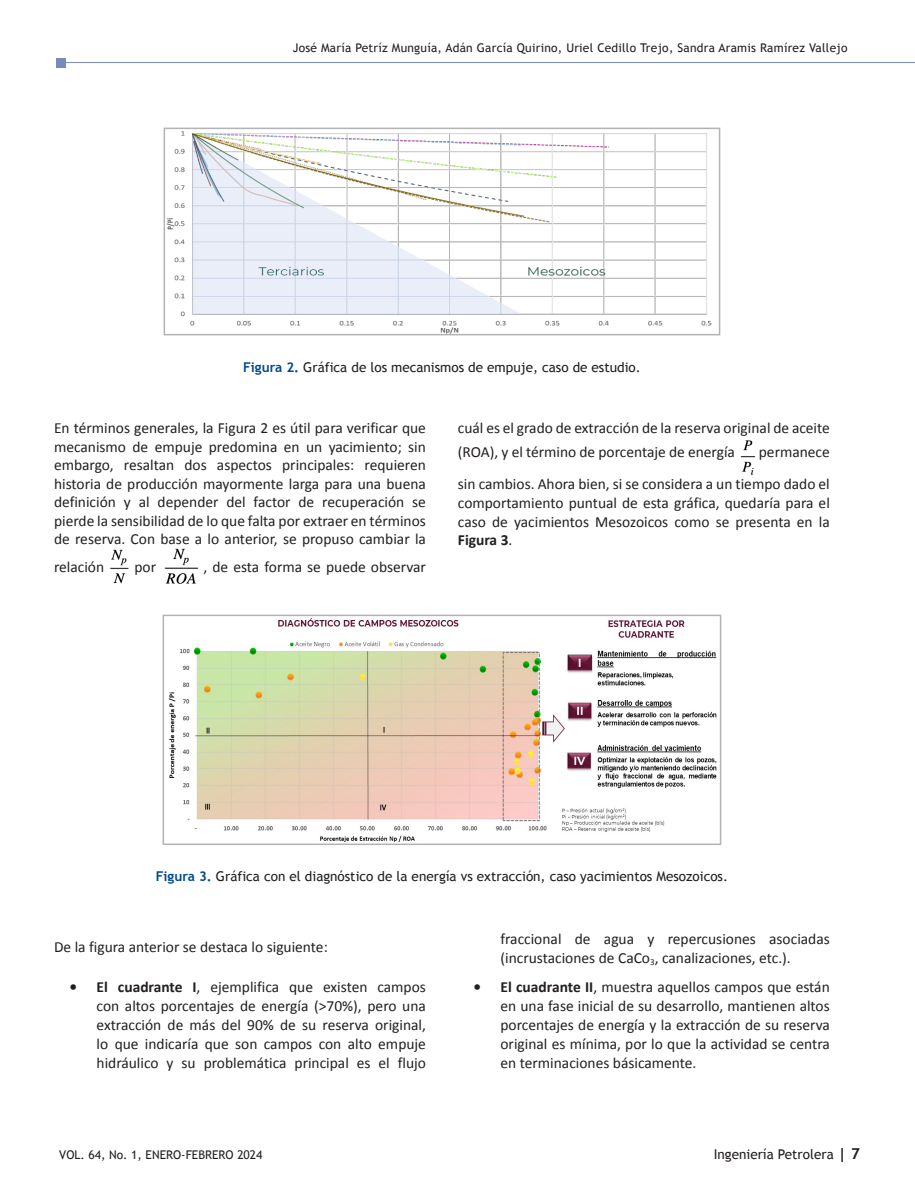
<style>
.page{position:relative;width:915px;height:1191px;background:#fff}
.page>*{position:absolute;margin:0;border:0;box-sizing:border-box;transform-origin:0 0}
.cpoTxt{font:15.45px/18.9px "Calibri";color:#231f20;text-align:justify}
.pieDeImagen{font:13.5px "Trebuchet MS";color:#231f20}
.t1{font:12px "Trebuchet MS";letter-spacing:.02em;color:#231f20}
.t2{font:12px "Trebuchet MS";color:#231f20}
.s1{font-weight:700;color:#014990}
.s2{font-weight:700}
.s3{font-weight:700;font-size:15px}
</style>
<div class="page">
<hr style="left:61px;top:62px;width:853px;height:1px;background:#788bbc">
<div style="left:56px;top:58px;width:10px;height:9px;background:#788bbc"></div>
<img style="left:166px;top:131px;width:546px;height:201px">
<div style="left:163px;top:128px;width:557px;height:207px;border:2px solid #b2b3b7"></div>
<img style="left:110px;top:549px;width:18px;height:35px">
<img style="left:164px;top:548px;width:33px;height:36px">
<img style="left:740px;top:440px;width:15px;height:35px">
<img style="left:168px;top:618px;width:549px;height:224px">
<div style="left:162px;top:614px;width:559px;height:231px;border:2px solid #b2b3b7"></div>
<p class="t1" style="left:292px;top:41px;width:556px">José María Petríz Munguía, Adán García Quirino, Uriel Cedillo Trejo, Sandra Aramis Ramírez Vallejo</p>
<p class="pieDeImagen" style="left:243px;top:359px;width:399px"><span class="s1">Figura 2.</span> Gráfica de los mecanismos de empuje, caso de estudio.</p>
<p class="cpoTxt" style="left:54px;top:418px;width:373px">En términos generales, la Figura 2 es útil para verificar que mecanismo de empuje predomina en un yacimiento; sin embargo, resaltan dos aspectos principales: requieren historia de producción mayormente larga para una buena definición y al depender del factor de recuperación se pierde la sensibilidad de lo que falta por extraer en términos de reserva. Con base a lo anterior, se propuso cambiar la</p>
<p class="cpoTxt" style="left:54px;top:556px;width:52px">relación</p>
<p class="cpoTxt" style="left:134px;top:556px;width:23px">por</p>
<p class="cpoTxt" style="left:203px;top:556px;width:224px">, de esta forma se puede observar</p>
<p class="cpoTxt" style="left:458px;top:415px;width:373px;line-height:24px">cuál es el grado de extracción de la reserva original de aceite (ROA), y el término de porcentaje de energía</p>
<p class="cpoTxt" style="left:458px;top:435px;width:373px;line-height:31.5px;text-align:right">permanece<br>sin cambios. Ahora bien, si se considera a un tiempo dado el</p>
<p class="cpoTxt" style="left:458px;top:493px;width:373px">comportamiento puntual de esta gráfica, quedaría para el caso de yacimientos Mesozoicos como se presenta en la <span class="s2">Figura 3</span>.</p>
<p class="pieDeImagen" style="left:156px;top:868px;width:573px"><span class="s1">Figura 3.</span> Gráfica con el diagnóstico de la energía vs extracción, caso yacimientos Mesozoicos.</p>
<p class="cpoTxt" style="left:54px;top:936px;width:275px">De la figura anterior se destaca lo siguiente:</p>
<p class="cpoTxt" style="left:97px;top:976px;width:331px;text-indent:-27px"><span class="s2">• El cuadrante I</span>, ejemplifica que existen campos con altos porcentajes de energía (&gt;70%), pero una extracción de más del 90% de su reserva original, lo que indicaría que son campos con alto empuje hidráulico y su problemática principal es el flujo</p>
<p class="cpoTxt" style="left:500px;top:928px;width:331px">fraccional de agua y repercusiones asociadas (incrustaciones de CaCo<sub>3</sub>, canalizaciones, etc.).</p>
<p class="cpoTxt" style="left:500px;top:976px;width:331px;text-indent:-27px"><span class="s2">• El cuadrante II</span>, muestra aquellos campos que están en una fase inicial de su desarrollo, mantienen altos porcentajes de energía y la extracción de su reserva original es mínima, por lo que la actividad se centra en terminaciones básicamente.</p>
<p class="t2" style="left:59px;top:1147px;width:205px">VOL. 64, No. 1, ENERO-FEBRERO 2024</p>
<p class="pieDeImagen" style="left:713px;top:1146px;width:148px">Ingeniería Petrolera <span class="s3">| 7</span></p>
</div>
